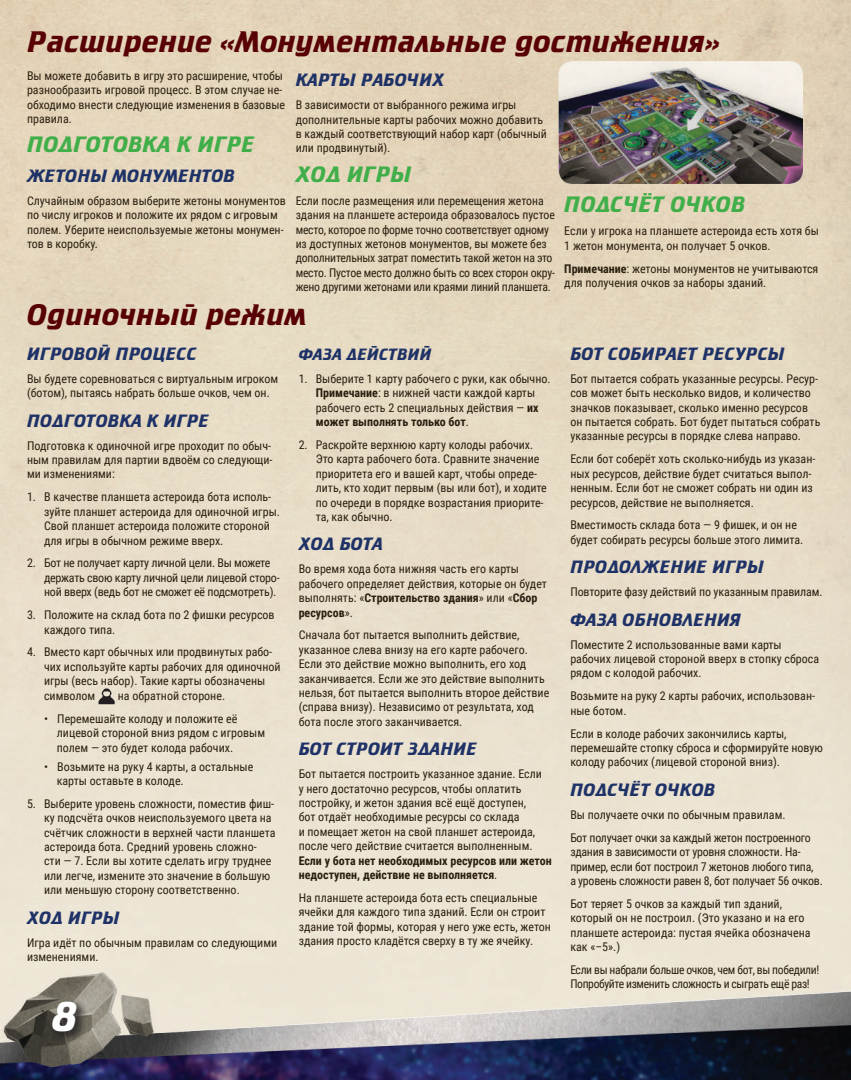
<style>
.page{position:relative;width:851px;height:1080px;background:#fff}
.page>*{position:absolute;margin:0;border:0;box-sizing:border-box;transform-origin:0 0}
.t1{font:42px "Cricket Bold C";color:#fff}
.t2{font:30px "Cricket Bold C";color:#580206}
.t3{font:22.5px "Cricket Bold C";color:#40ae49}
.t4{font:18px "Cricket Bold C";color:#1f3267}
.t5{font:16.5px "Cricket Bold C";color:#1f3267}
.t6{font:12px/14.4px "Roboto Condensed";color:#2a1f0f}
.t7{font:12px/14.4px "Roboto Condensed";letter-spacing:-.02em;color:#2a1f0f}
.t8{font:12px/14.4px "Roboto Condensed";letter-spacing:-.03em;color:#2a1f0f}
.t9{font:700 12px/14.4px "Roboto Condensed";color:#2a1f0f}
.s1{font-weight:700}
.s2{font-weight:400}
</style>
<div class="page">
<img style="left:0;top:0;width:850px;height:1080px">
<svg style="left:98px;top:688px;width:17px;height:16px"></svg>
<img style="left:558px;top:61px;width:244px;height:122px">
<div style="left:48px;top:998px;width:40px;height:46px;background:#231f20;opacity:.75"></div>
<h2 class="t2" style="left:27px;top:26px;width:694px">Расширение «Монументальные достижения»</h2>
<p class="t6" style="left:27px;top:68px;width:259px">Вы можете добавить в игру это расширение, чтобы разнообразить игровой процесс. В этом случае не&shy;обходимо внести следующие изменения в базовые правила.</p>
<h3 class="t3" style="left:27px;top:133px;width:229px">ПОДГОТОВКА К ИГРЕ</h3>
<h3 class="t4" style="left:27px;top:167px;width:209px">ЖЕТОНЫ МОНУМЕНТОВ</h3>
<p class="t6" style="left:27px;top:193px;width:260px">Случайным образом выберите жетоны монументов по числу игроков и положите их рядом с игровым полем. Уберите неиспользуемые жетоны монумен&shy;тов в коробку.</p>
<h3 class="t4" style="left:295px;top:71px;width:150px">КАРТЫ РАБОЧИХ</h3>
<p class="t6" style="left:295px;top:97px;width:253px">В зависимости от выбранного режима игры дополнительные карты рабочих можно добавить в каждый соответствующий набор карт (обычный или продвинутый).</p>
<h3 class="t3" style="left:295px;top:163px;width:117px">ХОД ИГРЫ</h3>
<p class="t7" style="left:295px;top:193px;width:261px">Если после размещения или перемещения жетона здания на планшете астероида образовалось пустое место, которое по форме точно соответствует одному из доступных жетонов монументов, вы можете без дополнительных затрат поместить такой жетон на это место. Пустое место должно быть со всех сторон окру&shy;жено другими жетонами или краями линий планшета.</p>
<h3 class="t3" style="left:564px;top:193px;width:183px">ПОДСЧЁТ ОЧКОВ</h3>
<p class="t6" style="left:564px;top:223px;width:256px">Если у игрока на планшете астероида есть хотя бы<br>1 жетон монумента, он получает 5 очков.</p>
<p class="t6" style="left:564px;top:261px;width:255px"><span class="s1">Примечание</span>: жетоны монументов не учитываются для получения очков за наборы зданий.</p>
<h2 class="t2" style="left:27px;top:300px;width:281px">Одиночный режим</h2>
<h3 class="t4" style="left:27px;top:345px;width:171px">ИГРОВОЙ ПРОЦЕСС</h3>
<p class="t6" style="left:27px;top:371px;width:253px">Вы будете соревноваться с виртуальным игроком (ботом), пытаясь набрать больше очков, чем он.</p>
<h3 class="t4" style="left:27px;top:411px;width:184px">ПОДГОТОВКА К ИГРЕ</h3>
<p class="t6" style="left:27px;top:438px;width:247px">Подготовка к одиночной игре проходит по обыч&shy;ным правилам для партии вдвоём со следующи&shy;ми изменениями:</p>
<p class="t6" style="left:44px;top:489px;width:237px;text-indent:-17px">1. В качестве планшета астероида бота исполь&shy;зуйте планшет астероида для одиночной игры.<br>Свой планшет астероида положите стороной для игры в обычном режиме вверх.</p>
<p class="t7" style="left:44px;top:556px;width:237px;text-indent:-17px">2. Бот не получает карту личной цели. Вы можете держать свою карту личной цели лицевой сторо&shy;ной вверх (ведь бот не сможет её подсмотреть).</p>
<p class="t6" style="left:44px;top:607px;width:232px;text-indent:-17px">3. Положите на склад бота по 2 фишки ресурсов каждого типа.</p>
<p class="t6" style="left:44px;top:644px;width:238px;text-indent:-17px">4. Вместо карт обычных или продвинутых рабо&shy;чих используйте карты рабочих для одиночной игры (весь набор). Такие карты обозначены символом</p>
<h3 class="t5" style="left:298px;top:346px;width:134px">ФАЗА ДЕЙСТВИЙ</h3>
<p class="t6" style="left:315px;top:371px;width:236px;text-indent:-17px">1. Выберите 1 карту рабочего с руки, как обычно.<br><span class="s1">Примечание</span>: в нижней части каждой карты рабочего есть 2 специальных действия — <span class="s1">их может выполнять только бот</span>.</p>
<p class="t6" style="left:315px;top:437px;width:232px;text-indent:-17px">2. Раскройте верхнюю карту колоды рабочих.<br>Это карта рабочего бота. Сравните значение приоритета его и вашей карт, чтобы опреде&shy;лить, кто ходит первым (вы или бот), и ходите по очереди в порядке возрастания приорите&shy;та, как обычно.</p>
<h3 class="t4" style="left:298px;top:535px;width:86px">ХОД БОТА</h3>
<p class="t6" style="left:298px;top:561px;width:250px">Во время хода бота нижняя часть его карты рабочего определяет действия, которые он будет выполнять: «<span class="s1">Строительство здания</span>» или «<span class="s1">Сбор ресурсов</span>».</p>
<p class="t6" style="left:298px;top:628px;width:252px">Сначала бот пытается выполнить действие, указанное слева внизу на его карте рабочего.<br>Если это действие можно выполнить, его ход заканчивается. Если же это действие выполнить нельзя, бот пытается выполнить второе действие (справа внизу). Независимо от результата, ход бота после этого заканчивается.</p>
<h3 class="t4" style="left:298px;top:740px;width:180px">БОТ СТРОИТ ЗДАНИЕ</h3>
<p class="t6" style="left:298px;top:766px;width:245px">Бот пытается построить указанное здание. Если у него достаточно ресурсов, чтобы оплатить постройку, и жетон здания всё ещё доступен, бот отдаёт необходимые ресурсы со склада<br>и помещает жетон на свой планшет астероида, после чего действие считается выполненным.</p>
<p class="t9" style="left:298px;top:853px;width:254px">Если у бота нет необходимых ресурсов или жетон недоступен, действие не выполняется<span class="s2">.</span></p>
<p class="t6" style="left:298px;top:890px;width:254px">На планшете астероида бота есть специальные ячейки для каждого типа зданий. Если он строит здание той формы, которая у него уже есть, жетон здания просто кладётся сверху в ту же ячейку.</p>
<p class="t6" style="left:118px;top:688px;width:109px">на обратной стороне.</p>
<p class="t6" style="left:57px;top:711px;width:210px;text-indent:-13px">• Перемешайте колоду и положите её лицевой стороной вниз рядом с игровым полем — это будет колода рабочих.</p>
<p class="t6" style="left:57px;top:759px;width:198px;text-indent:-13px">• Возьмите на руку 4 карты, а остальные карты оставьте в колоде.</p>
<p class="t6" style="left:44px;top:796px;width:233px;text-indent:-17px">5. Выберите уровень сложности, поместив фиш&shy;ку подсчёта очков неиспользуемого цвета на счётчик сложности в верхней части планшета астероида бота. Средний уровень сложно&shy;сти — 7. Если вы хотите сделать игру труднее или легче, измените это значение в большую или меньшую сторону соответственно.</p>
<h3 class="t4" style="left:27px;top:908px;width:94px">ХОД ИГРЫ</h3>
<p class="t6" style="left:27px;top:935px;width:252px">Игра идёт по обычным правилам со следующими изменениями.</p>
<h1 class="t1" style="left:51px;top:996px;width:29px">8</h1>
<h3 class="t4" style="left:570px;top:345px;width:216px">БОТ СОБИРАЕТ РЕСУРСЫ</h3>
<p class="t6" style="left:570px;top:371px;width:251px">Бот пытается собрать указанные ресурсы. Ресур&shy;сов может быть несколько видов, и количество значков показывает, сколько именно ресурсов он пытается собрать. Бот будет пытаться собрать указанные ресурсы в порядке слева направо.</p>
<p class="t6" style="left:570px;top:451px;width:246px">Если бот соберёт хоть сколько-нибудь из указан&shy;ных ресурсов, действие будет считаться выпол&shy;ненным. Если бот не сможет собрать ни один из ресурсов, действие не выполняется.</p>
<p class="t6" style="left:570px;top:518px;width:234px">Вместимость склада бота — 9 фишек, и он не будет собирать ресурсы больше этого лимита.</p>
<h3 class="t4" style="left:570px;top:558px;width:195px">ПРОДОЛЖЕНИЕ ИГРЫ</h3>
<p class="t6" style="left:570px;top:584px;width:254px">Повторите фазу действий по указанным правилам.</p>
<h3 class="t4" style="left:570px;top:610px;width:172px">ФАЗА ОБНОВЛЕНИЯ</h3>
<p class="t6" style="left:570px;top:637px;width:250px">Поместите 2 использованные вами карты рабочих лицевой стороной вверх в стопку сброса рядом с колодой рабочих.</p>
<p class="t6" style="left:570px;top:688px;width:246px">Возьмите на руку 2 карты рабочих, использован&shy;ные ботом.</p>
<p class="t6" style="left:570px;top:726px;width:254px">Если в колоде рабочих закончились карты, перемешайте стопку сброса и сформируйте новую колоду рабочих (лицевой стороной вниз).</p>
<h3 class="t4" style="left:570px;top:781px;width:146px">ПОДСЧЁТ ОЧКОВ</h3>
<p class="t7" style="left:570px;top:803px;width:242px;line-height:23px">Вы получаете очки по обычным правилам.<br>Бот получает очки за каждый жетон построенного</p>
<p class="t7" style="left:570px;top:844px;width:254px">здания в зависимости от уровня сложности. На&shy;пример, если бот построил 7 жетонов любого типа,<br>а уровень сложности равен 8, бот получает 56 очков.</p>
<p class="t6" style="left:570px;top:896px;width:242px">Бот теряет 5 очков за каждый тип зданий, который он не построил. (Это указано и на его планшете астероида: пустая ячейка обозначена как «–5».)</p>
<p class="t8" style="left:570px;top:962px;width:250px">Если вы набрали больше очков, чем бот, вы победили!<br>Попробуйте изменить сложность и сыграть ещё раз!</p>
</div>
